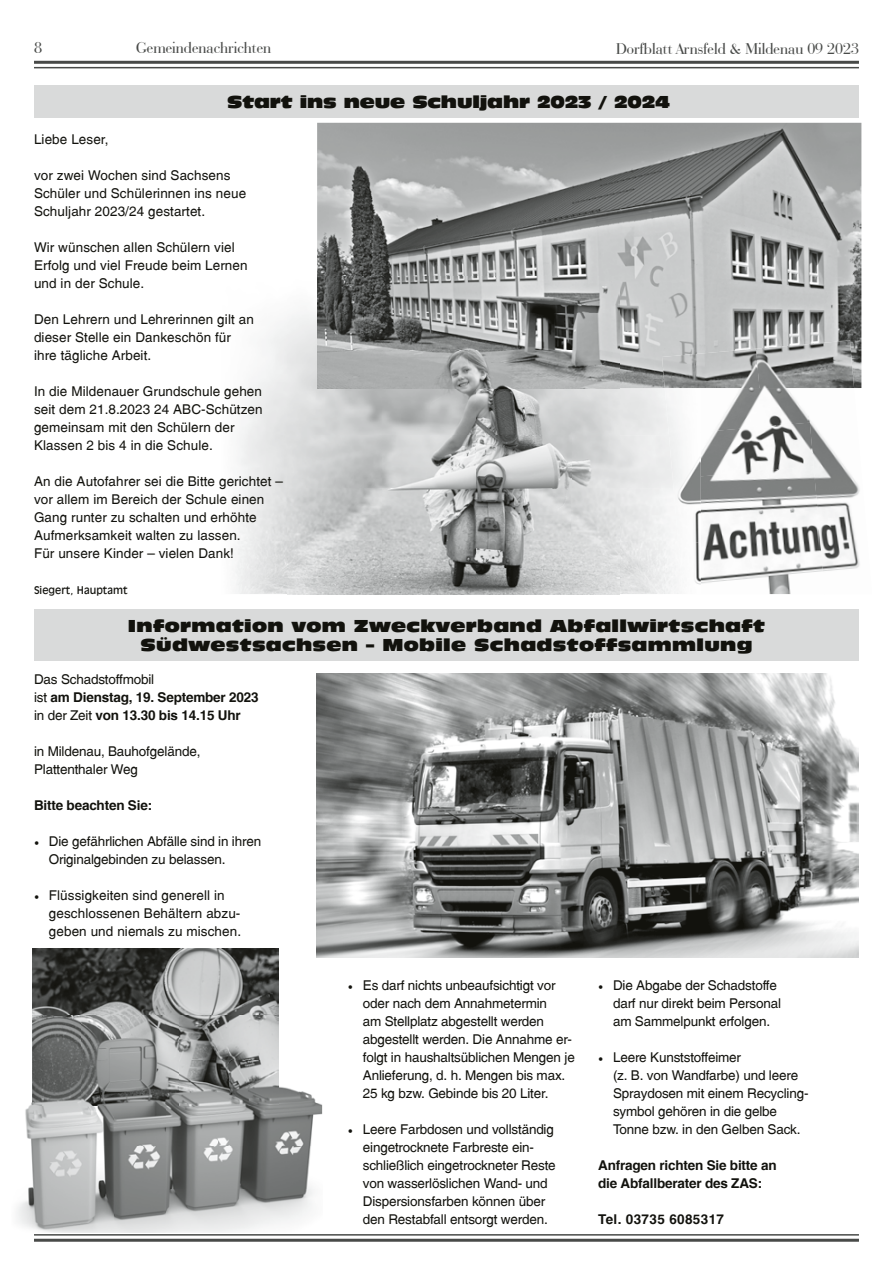
<style>
.page{position:relative;width:893px;height:1263px;background:#fff}
.page>*{position:absolute;margin:0;border:0;box-sizing:border-box;transform-origin:0 0}
.t1{font:16.5px "Bauer Bodoni BT";color:#484a48}
.t2{font:16.2px/19.5px "Incised 901 BT Nord";letter-spacing:.02em;color:#12120d;text-align:center}
.t3{font:16.2px "Incised 901 BT Nord";letter-spacing:-.01em;color:#12120d}
.t4{font:13.5px/18px "Switzerland Plain";letter-spacing:-.015em;color:#12120d}
.t5{font:13.5px/18px "Switzerland Plain";letter-spacing:.005em;color:#12120d}
.t6{font:700 13.5px/18px "Switzerland";letter-spacing:-.015em;color:#12120d}
.t7{font:700 13.5px "Switzerland";letter-spacing:.025em;color:#12120d}
.t8{font:10.5px "Incised 901 BT";letter-spacing:.005em;color:#12120d}
.s1{font-family:"Switzerland Plain";font-weight:400}
.s2{font-family:"Minion Pro"}
</style>
<div class="page">
<hr style="left:34px;top:1239px;width:825px;height:3px;background:#484a48">
<hr style="left:34px;top:61px;width:825px;height:3px;background:#484a48">
<hr style="left:34px;top:1234px;width:825px;height:1px;background:#484a48">
<hr style="left:34px;top:67px;width:825px;height:1px;background:#484a48">
<img style="left:33px;top:949px;width:245px;height:156px">
<img style="left:31px;top:1016px;width:2px;height:87px">
<img style="left:278px;top:1016px;width:39px;height:87px">
<img style="left:17px;top:1103px;width:46px;height:130px">
<img style="left:63px;top:1105px;width:207px;height:41px">
<img style="left:270px;top:1103px;width:52px;height:43px">
<img style="left:63px;top:1146px;width:250px;height:87px">
<div style="left:34px;top:609px;width:825px;height:52px;background:#d9dada"></div>
<img style="left:316px;top:674px;width:543px;height:283px">
<img style="left:293px;top:594px;width:97px;height:1px">
<img style="left:390px;top:594px;width:98px;height:1px">
<img style="left:488px;top:594px;width:97px;height:1px">
<img style="left:619px;top:541px;width:59px;height:53px">
<div style="left:34px;top:85px;width:825px;height:32px;background:#d9dada"></div>
<img style="left:317px;top:123px;width:544px;height:265px">
<img style="left:720px;top:388px;width:87px;height:34px">
<img style="left:807px;top:416px;width:53px;height:90px">
<img style="left:701px;top:422px;width:113px;height:44px">
<img style="left:701px;top:466px;width:117px;height:44px">
<img style="left:701px;top:510px;width:116px;height:44px">
<img style="left:817px;top:506px;width:43px;height:65px">
<img style="left:701px;top:554px;width:124px;height:40px">
<img style="left:665px;top:388px;width:36px;height:155px">
<img style="left:678px;top:542px;width:23px;height:52px">
<img style="left:662px;top:349px;width:94px;height:39px">
<img style="left:756px;top:340px;width:98px;height:48px">
<img style="left:287px;top:382px;width:95px;height:212px">
<img style="left:382px;top:388px;width:237px;height:206px">
<img style="left:317px;top:276px;width:302px;height:112px">
<p class="t1" style="left:34px;top:38px;width:9px">8</p>
<p class="t1" style="left:136px;top:38px;width:137px">Gemeindenachrichten</p>
<p class="t1" style="left:616px;top:39px;width:244px">Dorfblatt Arnsfeld &amp; Mildenau 09 2023</p>
<p class="t3" style="left:227px;top:92px;width:444px">Start ins neue Schuljahr 2023 / 2024</p>
<p class="t5" style="left:34px;top:130px;width:76px">Liebe Leser,</p>
<p class="t5" style="left:34px;top:166px;width:214px">vor zwei Wochen sind Sachsens<br>Schüler und Schülerinnen ins neue<br>Schuljahr 2023/24 gestartet.</p>
<p class="t5" style="left:34px;top:238px;width:215px">Wir wünschen allen Schülern viel<br>Erfolg und viel Freude beim Lernen und in der Schule.</p>
<p class="t5" style="left:34px;top:310px;width:221px">Den Lehrern und Lehrerinnen gilt an dieser Stelle ein Dankeschön für ihre tägliche Arbeit.</p>
<p class="t5" style="left:34px;top:382px;width:230px">In die Mildenauer Grundschule gehen seit dem 21.8.2023 24 ABC-Schützen gemeinsam mit den Schülern der<br>Klassen 2 bis 4 in die Schule.</p>
<p class="t5" style="left:34px;top:472px;width:250px">An die Autofahrer sei die Bitte gerichtet – vor allem im Bereich der Schule einen Gang runter zu schalten und erhöhte Aufmerksamkeit walten zu lassen.<br>Für unsere Kinder – vielen Dank!</p>
<p class="t8" style="left:34px;top:584px;width:95px">Siegert, Hauptamt</p>
<p class="t2" style="left:128px;top:616px;width:639px">Information vom Zweckverband Abfallwirtschaft<br>Südwestsachsen – Mobile Schadstoffsammlung</p>
<p class="t4" style="left:34px;top:670px;width:122px">Das Schadstoffmobil</p>
<p class="t6" style="left:34px;top:688px;width:226px"><span class="s1">ist</span> am Dienstag, 19. September 2023 <span class="s1">in der Zeit</span> von 13.30 bis 14.15 Uhr</p>
<p class="t4" style="left:34px;top:742px;width:168px">in Mildenau, Bauhofgelände,<br>Plattenthaler Weg</p>
<p class="t6" style="left:34px;top:796px;width:120px">Bitte beachten Sie:</p>
<p class="t4" style="left:49px;top:832px;width:214px;text-indent:-15px"><span class="s2">•</span> Die gefährlichen Abfälle sind in ihren<br>Originalgebinden zu belassen.</p>
<p class="t5" style="left:49px;top:886px;width:194px;text-indent:-15px"><span class="s2">•</span> Flüssigkeiten sind generell in geschlossenen Behältern abzu&shy;geben und niemals zu mischen.</p>
<p class="t4" style="left:363px;top:976px;width:213px;text-indent:-15px"><span class="s2">•</span> Es darf nichts unbeaufsichtigt vor oder nach dem Annahmetermin<br>am Stellplatz abgestellt werden abgestellt werden. Die Annahme er&shy;folgt in haushaltsüblichen Mengen je Anlieferung, d. h. Mengen bis max.<br>25 kg bzw. Gebinde bis 20 Liter.</p>
<p class="t4" style="left:363px;top:1120px;width:194px;text-indent:-15px"><span class="s2">•</span> Leere Farbdosen und vollständig eingetrocknete Farbreste ein&shy;schließlich eingetrockneter Reste von wasserlöslichen Wand- und Dispersionsfarben können über den Restabfall entsorgt werden.</p>
<p class="t4" style="left:613px;top:976px;width:170px;text-indent:-15px"><span class="s2">•</span> Die Abgabe der Schadstoffe darf nur direkt beim Personal am Sammelpunkt erfolgen.</p>
<p class="t4" style="left:613px;top:1048px;width:197px;text-indent:-15px"><span class="s2">•</span> Leere Kunststoffeimer<br>(z. B. von Wandfarbe) und leere<br>Spraydosen mit einem Recycling&shy;symbol gehören in die gelbe<br>Tonne bzw. in den Gelben Sack.</p>
<p class="t6" style="left:598px;top:1156px;width:180px">Anfragen richten Sie bitte an die Abfallberater des ZAS:</p>
<p class="t7" style="left:598px;top:1211px;width:127px">Tel. 03735 6085317</p>
</div>
